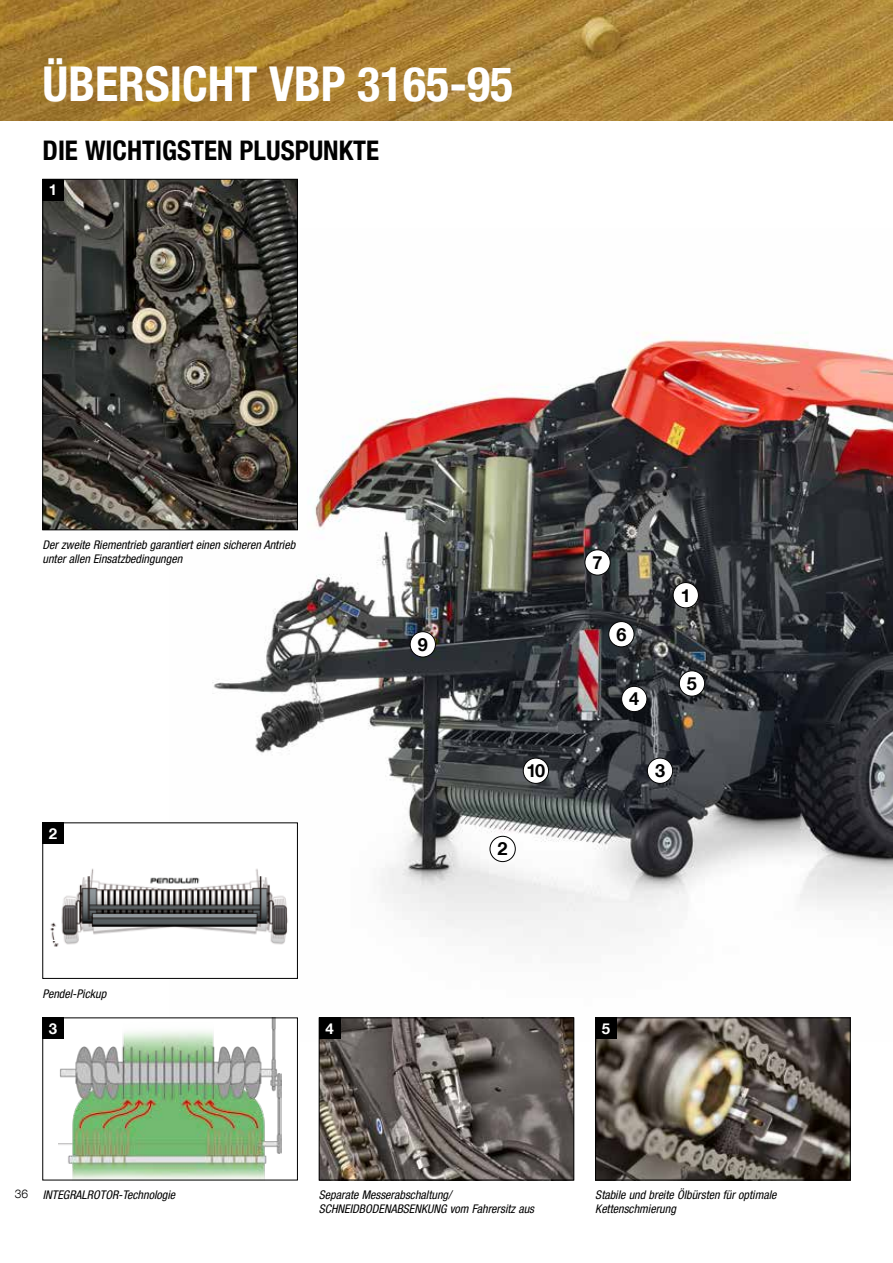
<style>
.page{position:relative;width:893px;height:1263px;background:#fff}
.page>*{position:absolute;margin:0;border:0;box-sizing:border-box;transform-origin:0 0}
.t1{font:700 condensed 48px "Helvetica Neue LT Com";color:#fff}
.t2{font:700 condensed 27px "Helvetica Neue LT Com";color:#000}
.t3{font:700 18px "Helvetica Neue LT Com";color:#000}
.t4{font:700 15px "Helvetica Neue LT Com";color:#fff}
.t5{font:italic condensed 12px/13.5px "Helvetica Neue LT Com";color:#000}
.t6{font:300 12px "Helvetica Neue LT Com";color:#000}
</style>
<div class="page">
<img style="left:170px;top:332px;width:723px;height:710px">
<img style="left:0;top:0;width:893px;height:121px">
<img style="left:45px;top:181px;width:251px;height:347px">
<div style="left:43px;top:179px;width:255px;height:351px;border:1px solid #000"></div>
<div style="left:43px;top:179px;width:21px;height:21px;background:#000"></div>
<img style="left:50px;top:825px;width:246px;height:152px">
<div style="left:43px;top:823px;width:255px;height:156px;border:1px solid #000"></div>
<img style="left:597px;top:1020px;width:251px;height:158px">
<div style="left:595px;top:1018px;width:255px;height:162px;border:1px solid #000"></div>
<img style="left:321px;top:1020px;width:251px;height:158px">
<div style="left:319px;top:1018px;width:255px;height:162px;border:1px solid #000"></div>
<div style="left:595px;top:1018px;width:22px;height:21px;background:#000"></div>
<div style="left:43px;top:1018px;width:254px;height:162px;background:#fff"></div>
<img style="left:58px;top:1020px;width:223px;height:158px">
<div style="left:319px;top:1018px;width:21px;height:21px;background:#000"></div>
<div style="left:43px;top:1018px;width:21px;height:21px;background:#000"></div>
<div style="left:43px;top:823px;width:21px;height:21px;background:#000"></div>
<div style="left:585px;top:550px;width:25px;height:25px;background:#fff;border-radius:50%"></div>
<div style="left:585px;top:550px;width:25px;height:25px;border:1px solid #000;border-radius:50%"></div>
<div style="left:679px;top:671px;width:26px;height:25px;background:#fff;border-radius:50%"></div>
<div style="left:679px;top:671px;width:26px;height:25px;border:1px solid #000;border-radius:50%"></div>
<div style="left:622px;top:686px;width:25px;height:26px;background:#fff;border-radius:50%"></div>
<div style="left:621px;top:686px;width:26px;height:26px;border:1px solid #000;border-radius:50%"></div>
<div style="left:647px;top:758px;width:26px;height:25px;background:#fff;border-radius:50%"></div>
<div style="left:647px;top:758px;width:26px;height:26px;border:1px solid #000;border-radius:50%"></div>
<div style="left:523px;top:758px;width:26px;height:25px;background:#fff;border-radius:50%"></div>
<div style="left:523px;top:758px;width:26px;height:26px;border:1px solid #000;border-radius:50%"></div>
<div style="left:609px;top:621px;width:25px;height:26px;background:#fff;border-radius:50%"></div>
<div style="left:608px;top:621px;width:26px;height:26px;border:1px solid #000;border-radius:50%"></div>
<div style="left:490px;top:836px;width:25px;height:25px;background:#fff;border-radius:50%"></div>
<div style="left:490px;top:836px;width:25px;height:26px;border:1px solid #000;border-radius:50%"></div>
<div style="left:410px;top:632px;width:25px;height:25px;background:#fff;border-radius:50%"></div>
<div style="left:410px;top:631px;width:26px;height:26px;border:1px solid #000;border-radius:50%"></div>
<div style="left:673px;top:582px;width:25px;height:26px;background:#fff;border-radius:50%"></div>
<div style="left:673px;top:582px;width:26px;height:26px;border:1px solid #000;border-radius:50%"></div>
<h1 class="t1" style="left:43px;top:55px;width:472px">ÜBERSICHT VBP 3165-95</h1>
<h2 class="t2" style="left:43px;top:134px;width:338px">DIE WICHTIGSTEN PLUSPUNKTE</h2>
<p class="t4" style="left:49px;top:180px;width:10px">1</p>
<p class="t5" style="left:43px;top:538px;width:254px">Der zweite Riementrieb garantiert einen sicheren Antrieb unter allen Einsatzbedingungen</p>
<p class="t4" style="left:49px;top:824px;width:10px">2</p>
<h3 class="t3" style="left:418px;top:633px;width:12px">9</h3>
<h3 class="t3" style="left:593px;top:551px;width:12px">7</h3>
<h3 class="t3" style="left:616px;top:623px;width:12px">6</h3>
<h3 class="t3" style="left:629px;top:688px;width:12px">4</h3>
<h3 class="t3" style="left:681px;top:584px;width:12px">1</h3>
<h3 class="t3" style="left:687px;top:672px;width:12px">5</h3>
<h3 class="t3" style="left:526px;top:759px;width:20px">10</h3>
<h3 class="t3" style="left:655px;top:759px;width:12px">3</h3>
<h3 class="t3" style="left:498px;top:838px;width:12px">2</h3>
<p class="t5" style="left:43px;top:987px;width:65px">Pendel-Pickup</p>
<p class="t4" style="left:49px;top:1019px;width:10px">3</p>
<p class="t4" style="left:325px;top:1019px;width:10px">4</p>
<p class="t4" style="left:602px;top:1019px;width:10px">5</p>
<p class="t6" style="left:15px;top:1186px;width:15px">36</p>
<p class="t5" style="left:43px;top:1188px;width:134px">INTEGRALROTOR-Technologie</p>
<p class="t5" style="left:319px;top:1188px;width:217px">Separate Messerabschaltung/<br>SCHNEIDBODENABSENKUNG vom Fahrersitz aus</p>
<p class="t5" style="left:595px;top:1188px;width:183px">Stabile und breite Ölbürsten für optimale<br>Kettenschmierung</p>
</div>
